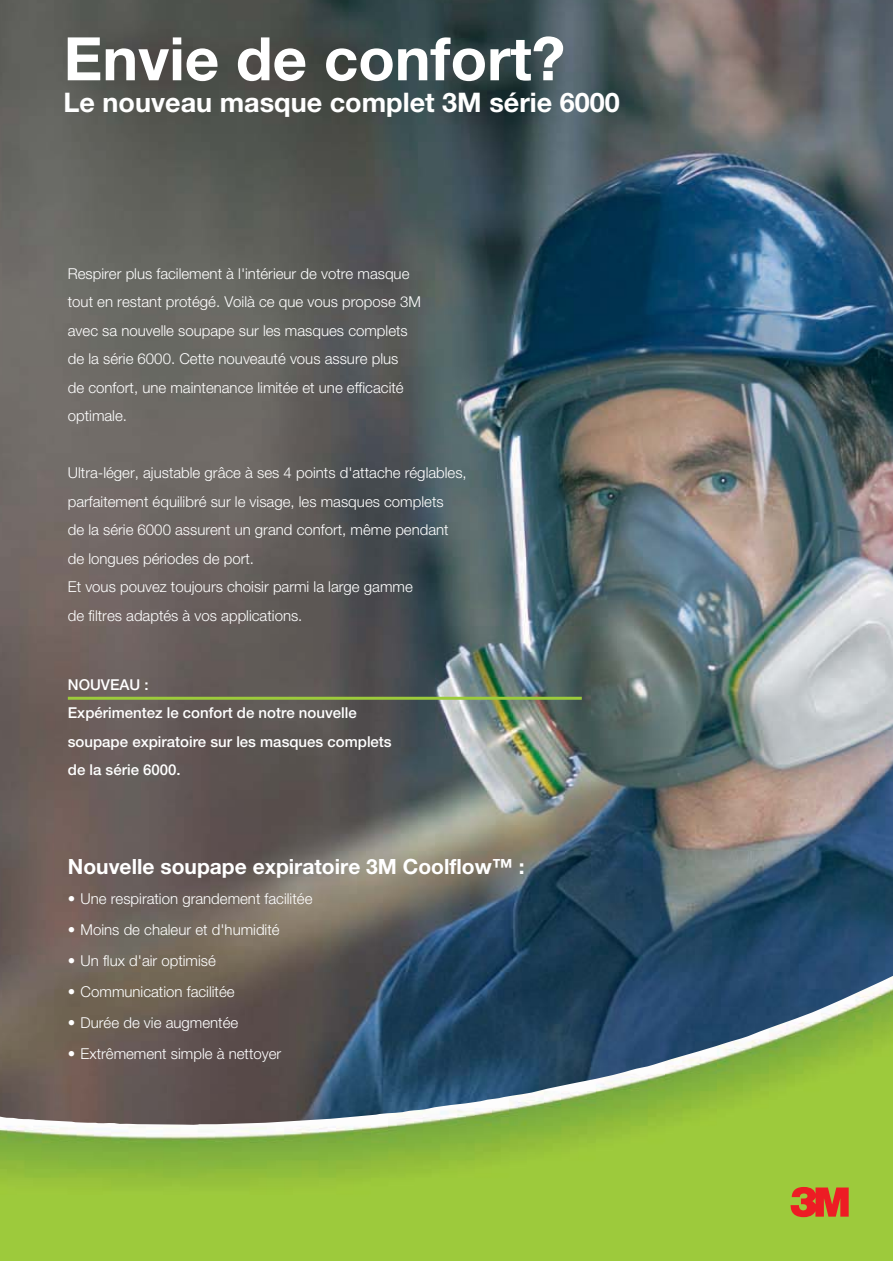
<style>
.page{position:relative;width:893px;height:1261px;background:#fff}
.page>*{position:absolute;margin:0;border:0;box-sizing:border-box;transform-origin:0 0}
.t1{font:700 60px "Helvetica Neue";color:#fff}
.t2{font:700 27px "Helvetica Neue";color:#fff}
.t3{font:700 21px "Helvetica Neue";color:#fff}
.t4{font:300 15px/28.5px "Helvetica Neue";color:#fff}
.t5{font:500 15px/28.5px "Helvetica Neue";color:#fff}
</style>
<div class="page">
<img style="left:0;top:0;width:892px;height:1261px">
<h1 class="t1" style="left:64px;top:37px;width:503px">Envie de confort?</h1>
<h2 class="t2" style="left:64px;top:93px;width:558px">Le nouveau masque complet 3M série 6000</h2>
<p class="t4" style="left:68px;top:260px;width:354px">Respirer plus facilement à l'intérieur de votre masque tout en restant protégé. Voilà ce que vous propose 3M avec sa nouvelle soupape sur les masques complets de la série 6000. Cette nouveauté vous assure plus<br>de confort, une maintenance limitée et une efficacité optimale.</p>
<p class="t4" style="left:68px;top:460px;width:400px">Ultra-léger, ajustable grâce à ses 4 points d'attache réglables, parfaitement équilibré sur le visage, les masques complets<br>de la série 6000 assurent un grand confort, même pendant de longues périodes de port.<br>Et vous pouvez toujours choisir parmi la large gamme<br>de filtres adaptés à vos applications.</p>
<p class="t5" style="left:68px;top:671px;width:325px">NOUVEAU :<br>Expérimentez le confort de notre nouvelle soupape expiratoire sur les masques complets de la série 6000.</p>
<h3 class="t3" style="left:68px;top:859px;width:458px">Nouvelle soupape expiratoire 3M Coolflow™ :</h3>
<p class="t4" style="left:68px;top:885px;width:246px">• Une respiration grandement facilitée</p>
<p class="t4" style="left:68px;top:916px;width:213px">• Moins de chaleur et d'humidité</p>
<p class="t4" style="left:68px;top:947px;width:150px">• Un flux d'air optimisé</p>
<p class="t4" style="left:68px;top:978px;width:168px">• Communication facilitée</p>
<p class="t4" style="left:68px;top:1009px;width:172px">• Durée de vie augmentée</p>
<p class="t4" style="left:68px;top:1040px;width:215px">• Extrêmement simple à nettoyer</p>
</div>
